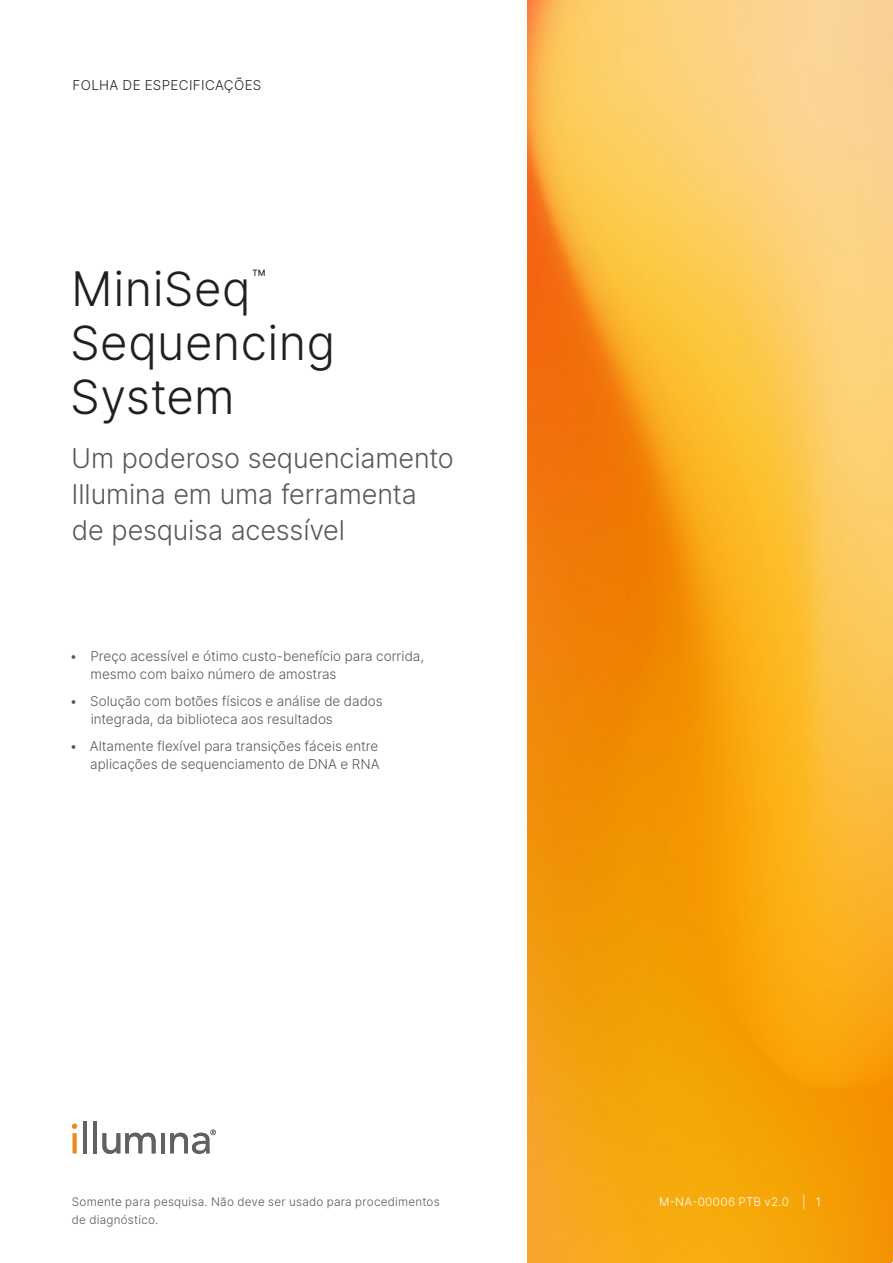
<style>
.page{position:relative;width:893px;height:1263px;background:#fff}
.page>*{position:absolute;margin:0;border:0;box-sizing:border-box;transform-origin:0 0}
.Title{font:300 47.25px/54px "Inter";letter-spacing:.01em;color:#231f20}
.Subtitle{font:300 27px/36px "Inter";letter-spacing:-.005em;color:#57585a}
.t1{font:300 13.5px/18px "Inter";color:#57585a}
.zz_Document_Type___Segment{font:300 13.5px "Inter";letter-spacing:.025em;color:#231f20}
.zz_For_Research_Only{font:300 11.7px "Inter";letter-spacing:.02em;color:#57585a}
.zz_Pub_Number{font:300 11.7px "Inter";letter-spacing:.03em;color:#fff}
</style>
<div class="page">
<img style="left:527px;top:0;width:366px;height:1263px">
<hr style="left:73px;top:1133px;width:3px;height:20px;background:#ed8b22">
<hr style="left:83px;top:1121px;width:4px;height:32px;background:#616161">
<hr style="left:93px;top:1121px;width:4px;height:32px;background:#616161">
<svg style="left:102px;top:1133px;width:54px;height:21px"></svg>
<hr style="left:161px;top:1133px;width:4px;height:20px;background:#616161">
<svg style="left:72px;top:1124px;width:5px;height:5px"></svg>
<svg style="left:170px;top:1129px;width:46px;height:25px"></svg>
<p class="zz_Document_Type___Segment" style="left:73px;top:76px;width:190px">FOLHA DE ESPECIFICAÇÕES</p>
<p class="Title" style="left:70px;top:261px;width:267px">MiniSeq<sup>™<br></sup>Sequencing<br>System</p>
<p class="Subtitle" style="left:71px;top:440px;width:384px">Um poderoso sequenciamento<br>Illumina em uma ferramenta de pesquisa acessível</p>
<p class="t1" style="left:90px;top:647px;width:335px;text-indent:-21px">• Preço acessível e ótimo custo-benefício para corrida, mesmo com baixo número de amostras</p>
<p class="t1" style="left:91px;top:692px;width:294px;text-indent:-21px">• Solução com botões físicos e análise de dados integrada, da biblioteca aos resultados</p>
<p class="t1" style="left:70px;top:737px;width:312px;text-align:right">• Altamente flexível para transições fáceis entre aplicações de sequenciamento de DNA e RNA</p>
<p class="zz_For_Research_Only" style="left:72px;top:1193px;width:369px">Somente para pesquisa. Não deve ser usado para procedimentos</p>
<p class="zz_Pub_Number" style="left:659px;top:1193px;width:131px">M-NA-00006 PTB v2.0</p>
<p class="zz_For_Research_Only" style="left:72px;top:1211px;width:88px">de diagnóstico.</p>
<p class="zz_Pub_Number" style="left:802px;top:1193px;width:20px">| 1</p>
</div>
